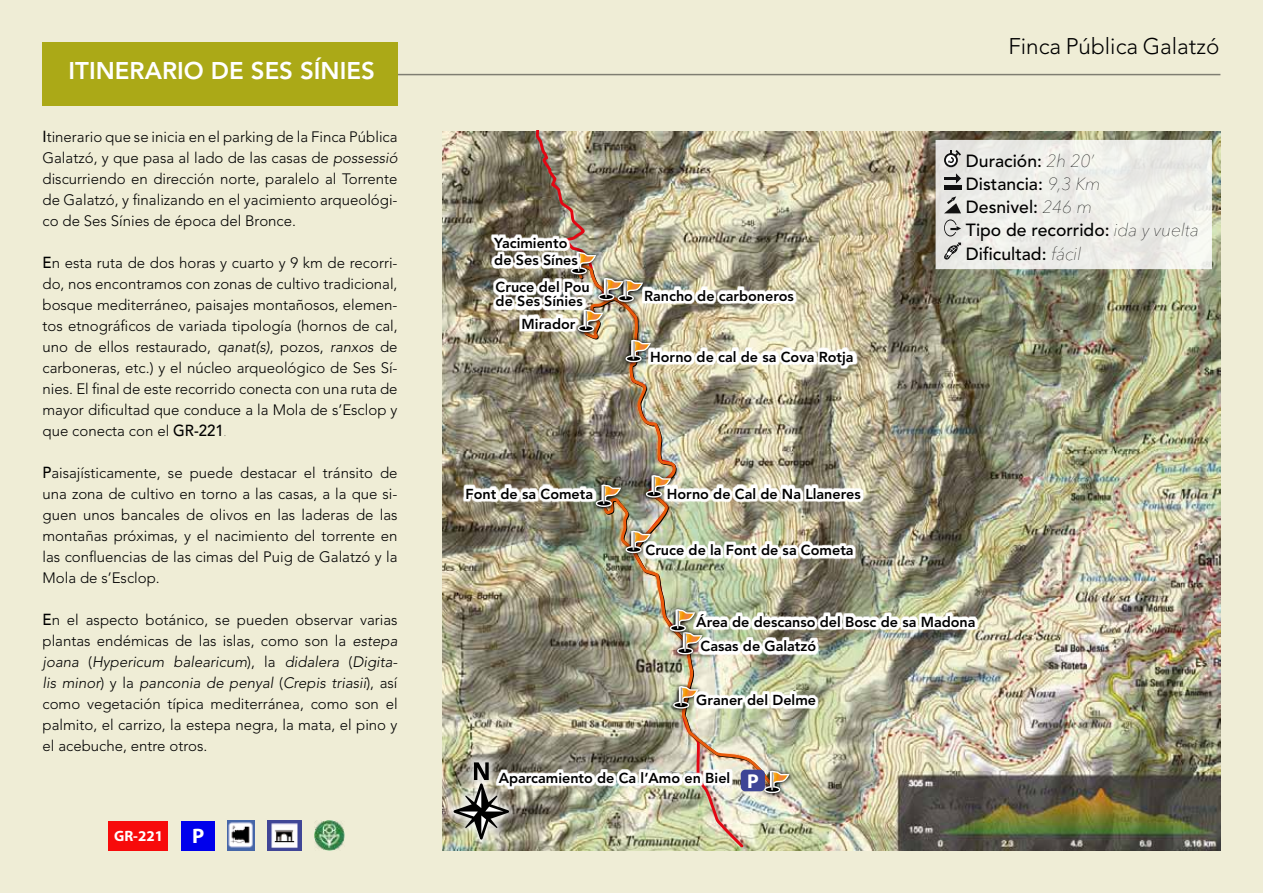
<style>
.page{position:relative;width:1263px;height:893px;background:#efedd6}
.page>*{position:absolute;margin:0;border:0;box-sizing:border-box;transform-origin:0 0}
.t1{font:800 24px "Avenir LT Std";color:#fff}
.t2{font:300 22.5px "Avenir LT Std";color:#000}
.t3{font:700 21px "Myriad Pro";color:#fff}
.t4{font:700 20.1px "Myriad Pro";color:#fff}
.t5{font:500 17.55px/23.1px "Avenir LT Std";color:#000}
.t6{font:300 15px/21px "Avenir LT Std";color:#000;text-align:justify}
.t7{font:700 15px "Myriad Pro";color:#fff}
.t8{font:800 14.4px/14.4px "Avenir LT Std";color:#000}
.s1{font-weight:500;font-size:15.9px}
.s2{font-style:italic}
.s3{font-family:"Avenir Next LT Pro";font-weight:200;font-style:italic}
</style>
<div class="page">
<img style="left:443px;top:132px;width:777px;height:718px">
<img style="left:519px;top:131px;width:226px;height:718px">
<img style="left:602px;top:506px;width:174px;height:284px">
<img style="left:758px;top:765px;width:38px;height:34px">
<svg style="left:764px;top:771px;width:26px;height:22px"></svg>
<img style="left:667px;top:680px;width:38px;height:35px">
<svg style="left:673px;top:686px;width:26px;height:23px"></svg>
<img style="left:671px;top:634px;width:38px;height:27px">
<img style="left:664px;top:603px;width:38px;height:35px">
<svg style="left:670px;top:609px;width:32px;height:45px"></svg>
<img style="left:619px;top:554px;width:25px;height:5px">
<img style="left:677px;top:469px;width:1px;height:16px">
<img style="left:584px;top:246px;width:19px;height:6px">
<img style="left:571px;top:252px;width:106px;height:302px">
<div style="left:741px;top:770px;width:24px;height:21px;background:#3e4596;border-radius:5px"></div>
<img style="left:694px;top:691px;width:220px;height:21px">
<img style="left:695px;top:692px;width:219px;height:1px">
<img style="left:695px;top:693px;width:218px;height:19px">
<img style="left:699px;top:637px;width:144px;height:1px">
<img style="left:700px;top:638px;width:143px;height:1px">
<img style="left:700px;top:639px;width:143px;height:19px">
<img style="left:694px;top:612px;width:285px;height:21px">
<img style="left:695px;top:613px;width:285px;height:20px">
<img style="left:695px;top:614px;width:284px;height:20px">
<img style="left:644px;top:541px;width:222px;height:1px">
<img style="left:644px;top:542px;width:222px;height:20px">
<img style="left:645px;top:543px;width:220px;height:19px">
<img style="left:495px;top:280px;width:100px;height:32px">
<img style="left:520px;top:315px;width:58px;height:21px">
<img style="left:520px;top:315px;width:57px;height:20px">
<img style="left:521px;top:316px;width:56px;height:19px">
<img style="left:521px;top:317px;width:55px;height:19px">
<img style="left:493px;top:235px;width:91px;height:45px">
<img style="left:493px;top:236px;width:90px;height:45px">
<img style="left:665px;top:485px;width:208px;height:20px">
<img style="left:666px;top:486px;width:207px;height:20px">
<img style="left:649px;top:348px;width:207px;height:1px">
<img style="left:649px;top:349px;width:208px;height:20px">
<img style="left:643px;top:287px;width:207px;height:1px">
<img style="left:643px;top:288px;width:208px;height:20px">
<img style="left:464px;top:485px;width:149px;height:20px">
<img style="left:465px;top:486px;width:148px;height:20px">
<img style="left:519px;top:769px;width:216px;height:1px">
<img style="left:519px;top:770px;width:216px;height:1px">
<img style="left:519px;top:771px;width:216px;height:19px">
<div style="left:935px;top:140px;width:277px;height:129px;background:#edede8"></div>
<svg style="left:944px;top:150px;width:17px;height:17px"></svg>
<svg style="left:944px;top:173px;width:17px;height:11px"></svg>
<hr style="left:944px;top:186px;width:17px;height:4px;background:#111">
<svg style="left:944px;top:196px;width:17px;height:17px"></svg>
<svg style="left:944px;top:219px;width:17px;height:17px"></svg>
<svg style="left:944px;top:243px;width:17px;height:17px"></svg>
<hr style="left:43px;top:74px;width:1177px;height:1px;background:#000">
<div style="left:43px;top:42px;width:355px;height:63px;background:#aba917"></div>
<img style="left:227px;top:821px;width:28px;height:29px">
<img style="left:268px;top:821px;width:33px;height:29px">
<div style="left:108px;top:821px;width:60px;height:29px;background:#f70b0b"></div>
<div style="left:182px;top:821px;width:33px;height:29px;background:#0000ec"></div>
<img style="left:314px;top:820px;width:30px;height:30px">
<div style="left:444px;top:752px;width:75px;height:97px;background:#fff;opacity:.8"></div>
<svg style="left:454px;top:762px;width:55px;height:77px;background:#908e82"></svg>
<h1 class="t1" style="left:69px;top:56px;width:308px">ITINERARIO DE SES SÍNIES</h1>
<p class="t6" style="left:43px;top:126px;width:357px"><span class="s1">I</span>tinerario que se inicia en el parking de la Finca Pública Galatzó, y que pasa al lado de las casas de <span class="s2">possessió </span>discurriendo en dirección norte, paralelo al Torrente de Galatzó, y finalizando en el yacimiento arqueológi&shy;co de Ses Sínies de época del Bronce.</p>
<p class="t6" style="left:43px;top:252px;width:357px"><span class="s1">E</span>n esta ruta de dos horas y cuarto y 9 km de recorri&shy;do, nos encontramos con zonas de cultivo tradicional, bosque mediterráneo, paisajes montañosos, elemen&shy;tos etnográficos de variada tipología (hornos de cal, uno de ellos restaurado, <span class="s2">qanat(s)</span>, pozos, <span class="s2">ranxos</span> de carboneras, etc.) y el núcleo arqueológico de Ses Sí&shy;nies. El final de este recorrido conecta con una ruta de mayor dificultad que conduce a la Mola de s’Esclop y que conecta con el <span class="s1">GR-221</span><span class="s3">.</span></p>
<p class="t6" style="left:43px;top:462px;width:357px"><span class="s1">P</span>aisajísticamente, se puede destacar el tránsito de una zona de cultivo en torno a las casas, a la que si&shy;guen unos bancales de olivos en las laderas de las montañas próximas, y el nacimiento del torrente en las confluencias de las cimas del Puig de Galatzó y la Mola de s’Esclop.</p>
<p class="t6" style="left:43px;top:609px;width:357px"><span class="s1">E</span>n el aspecto botánico, se pueden observar varias plantas endémicas de las islas, como son la <span class="s2">estepa joana</span> (<span class="s2">Hypericum balearicum</span>), la <span class="s2">didalera</span> (<span class="s2">Digita&shy;lis minor</span>) y la <span class="s2">panconia de penyal</span> (<span class="s2">Crepis triasii</span>), así como vegetación típica mediterránea, como son el palmito, el carrizo, la estepa negra, la mata, el pino y el acebuche, entre otros.</p>
<p class="t7" style="left:114px;top:826px;width:50px">GR-221</p>
<h3 class="t3" style="left:192px;top:822px;width:14px">P</h3>
<p class="t8" style="left:494px;top:235px;width:85px;line-height:17.2px">Yacimiento de Ses Sínes</p>
<p class="t8" style="left:496px;top:280px;width:96px">Cruce del Pou de Ses Sínies</p>
<p class="t8" style="left:522px;top:317px;width:55px">Mirador</p>
<p class="t8" style="left:465px;top:487px;width:129px">Font de sa Cometa</p>
<h2 class="t2" style="left:1008px;top:33px;width:213px">Finca Pública Galatzó</h2>
<p class="t8" style="left:644px;top:289px;width:151px">Rancho de carboneros</p>
<p class="t8" style="left:650px;top:350px;width:205px">Horno de cal de sa Cova Rotja</p>
<p class="t8" style="left:667px;top:487px;width:196px">Horno de Cal de Na Llaneres</p>
<p class="t8" style="left:645px;top:543px;width:210px">Cruce de la Font de sa Cometa</p>
<p class="t5" style="left:966px;top:150px;width:234px">Duración: <span class="s3">2h 20’<br></span>Distancia: <span class="s3">9,3 Km<br></span>Desnivel: <span class="s3">246 m<br></span>Tipo de recorrido: <span class="s3">ida y vuelta<br></span>Dificultad: <span class="s3">fácil</span></p>
<p class="t8" style="left:696px;top:615px;width:281px">Área de descanso del Bosc de sa Madona</p>
<p class="t8" style="left:701px;top:639px;width:117px">Casas de Galatzó</p>
<p class="t8" style="left:696px;top:693px;width:121px">Graner del Delme</p>
<p class="t8" style="left:499px;top:771px;width:233px">Aparcamiento de Ca l’Amo en Biel</p>
<h3 class="t4" style="left:747px;top:768px;width:13px">P</h3>
</div>
